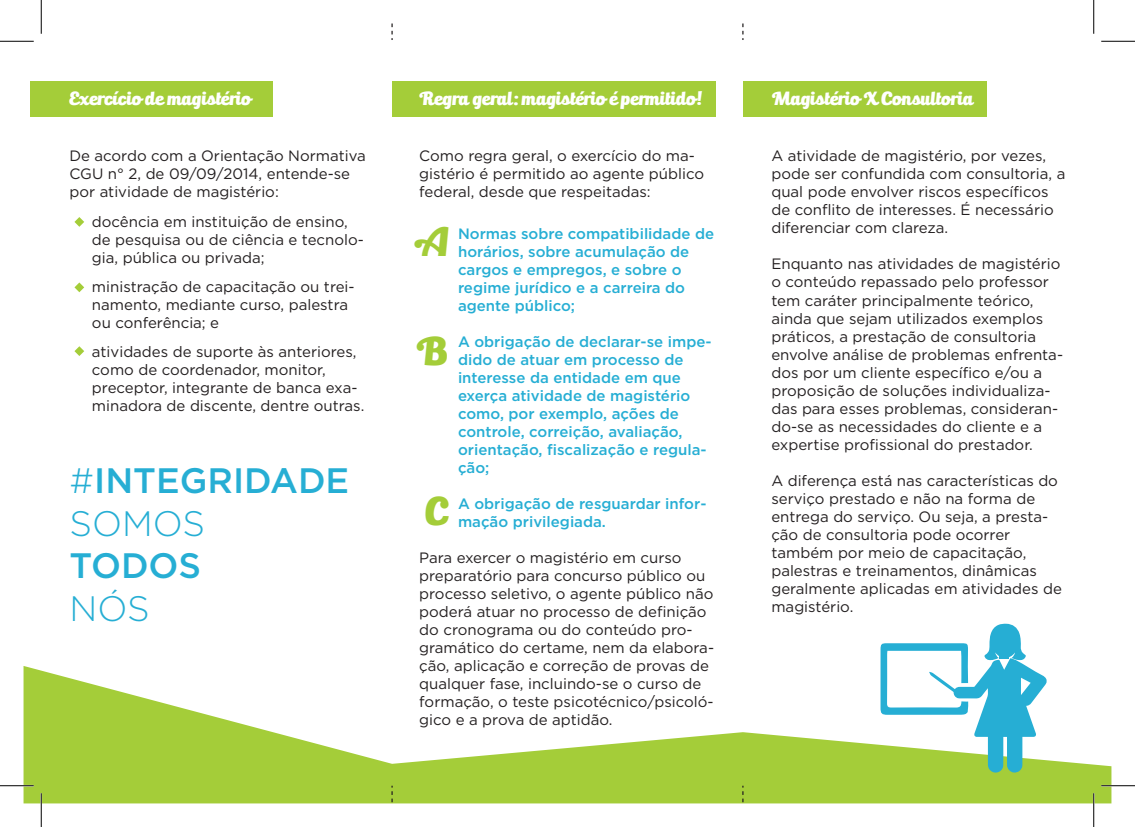
<style>
.page{position:relative;width:1135px;height:827px;background:#fff}
.page>*{position:absolute;margin:0;border:0;box-sizing:border-box;transform-origin:0 0}
.t1{font:500 35.25px/42.5px "Gotham";color:#26aed4}
.t2{font:300 35.25px "Gotham";color:#26aed4}
.t3{font:17.5px "Bulletto Killa";color:#fff}
.t4{font:15px/18px "Gotham";color:#231f20}
.t5{font:500 15px/18px "Gotham";color:#26aed4}
.s1{font-weight:300}
</style>
<div class="page">
<svg style="left:24px;top:666px;width:1087px;height:137px;fill:#a4cd39"></svg>
<div style="left:31px;top:81px;width:242px;height:36px;background:#a4cd39"></div>
<div style="left:392px;top:81px;width:324px;height:36px;background:#a4cd39"></div>
<div style="left:743px;top:81px;width:243px;height:36px;background:#a4cd39"></div>
<svg style="left:74px;top:217px;width:10px;height:10px"></svg>
<svg style="left:74px;top:282px;width:10px;height:10px"></svg>
<svg style="left:74px;top:346px;width:10px;height:10px"></svg>
<svg style="left:391px;top:24px;width:2px;height:16px"></svg>
<svg style="left:391px;top:785px;width:2px;height:18px"></svg>
<svg style="left:742px;top:785px;width:1px;height:18px"></svg>
<svg style="left:880px;top:623px;width:166px;height:151px"></svg>
<hr style="left:40px;top:793px;width:2px;height:34px;background:#fff">
<hr style="left:0;top:41px;width:34px;height:1px;background:#000">
<hr style="left:1101px;top:41px;width:34px;height:1px;background:#000">
<hr style="left:0;top:785px;width:34px;height:1px;background:#000">
<hr style="left:1101px;top:785px;width:34px;height:1px;background:#000">
<hr style="left:41px;top:0;width:1px;height:34px;background:#000">
<hr style="left:41px;top:793px;width:1px;height:34px;background:#000">
<hr style="left:1093px;top:0;width:1px;height:34px;background:#000">
<hr style="left:1093px;top:793px;width:1px;height:34px;background:#000">
<p class="t3" style="left:207px;top:89px;width:46px">▲▼ □</p>
<p class="t4" style="left:69px;top:147px;width:298px">De acordo com a Orientação Normativa<br>CGU n° 2, de 09/09/2014, entende-se por atividade de magistério:</p>
<p class="t4" style="left:92px;top:212px;width:273px">docência em instituição de ensino, de pesquisa ou de ciência e tecnolo&shy;gia, pública ou privada;</p>
<p class="t4" style="left:92px;top:277px;width:264px">ministração de capacitação ou trei&shy;namento, mediante curso, palestra ou conferência; e</p>
<p class="t4" style="left:92px;top:342px;width:274px">atividades de suporte às anteriores, como de coordenador, monitor, preceptor, integrante de banca exa&shy;minadora de discente, dentre outras.</p>
<h1 class="t1" style="left:69px;top:459px;width:281px"><span class="s1">#</span>INTEGRIDADE<br><span class="s1">SOMOS</span></h1>
<h1 class="t1" style="left:69px;top:544px;width:133px">TODOS</h1>
<h1 class="t2" style="left:69px;top:586px;width:82px">NÓS</h1>
<p class="t3" style="left:508px;top:89px;width:7px">●</p>
<p class="t3" style="left:562px;top:89px;width:46px">▲▼ □</p>
<p class="t4" style="left:419px;top:147px;width:286px">Como regra geral, o exercício do ma&shy;gistério é permitido ao agente público federal, desde que respeitadas:</p>
<p class="t5" style="left:458px;top:225px;width:258px">Normas sobre compatibilidade de horários, sobre acumulação de cargos e empregos, e sobre o regime jurídico e a carreira do agente público;</p>
<p class="t5" style="left:458px;top:333px;width:255px">A obrigação de declarar-se impe&shy;dido de atuar em processo de interesse da entidade em que exerça atividade de magistério como, por exemplo, ações de controle, correição, avaliação, orientação, fiscalização e regula&shy;ção;</p>
<p class="t5" style="left:458px;top:495px;width:250px">A obrigação de resguardar infor&shy;mação privilegiada.</p>
<p class="t4" style="left:419px;top:548px;width:296px">Para exercer o magistério em curso preparatório para concurso público ou processo seletivo, o agente público não poderá atuar no processo de definição do cronograma ou do conteúdo pro&shy;gramático do certame, nem da elabora&shy;ção, aplicação e correção de provas de qualquer fase, incluindo-se o curso de formação, o teste psicotécnico/psicoló&shy;gico e a prova de aptidão.</p>
<p class="t3" style="left:816px;top:89px;width:46px">▲▼ □</p>
<p class="t3" style="left:892px;top:89px;width:60px">□■▲◆●▼□</p>
<p class="t4" style="left:771px;top:147px;width:296px">A atividade de magistério, por vezes, pode ser confundida com consultoria, a qual pode envolver riscos específicos de conflito de interesses. É necessário diferenciar com clareza.</p>
<p class="t4" style="left:771px;top:255px;width:293px">Enquanto nas atividades de magistério o conteúdo repassado pelo professor tem caráter principalmente teórico, ainda que sejam utilizados exemplos práticos, a prestação de consultoria envolve análise de problemas enfrenta&shy;dos por um cliente específico e/ou a proposição de soluções individualiza&shy;das para esses problemas, consideran&shy;do-se as necessidades do cliente e a expertise profissional do prestador.</p>
<p class="t4" style="left:771px;top:471px;width:292px">A diferença está nas características do serviço prestado e não na forma de entrega do serviço. Ou seja, a presta&shy;ção de consultoria pode ocorrer também por meio de capacitação, palestras e treinamentos, dinâmicas geralmente aplicadas em atividades de magistério.</p>
</div>
